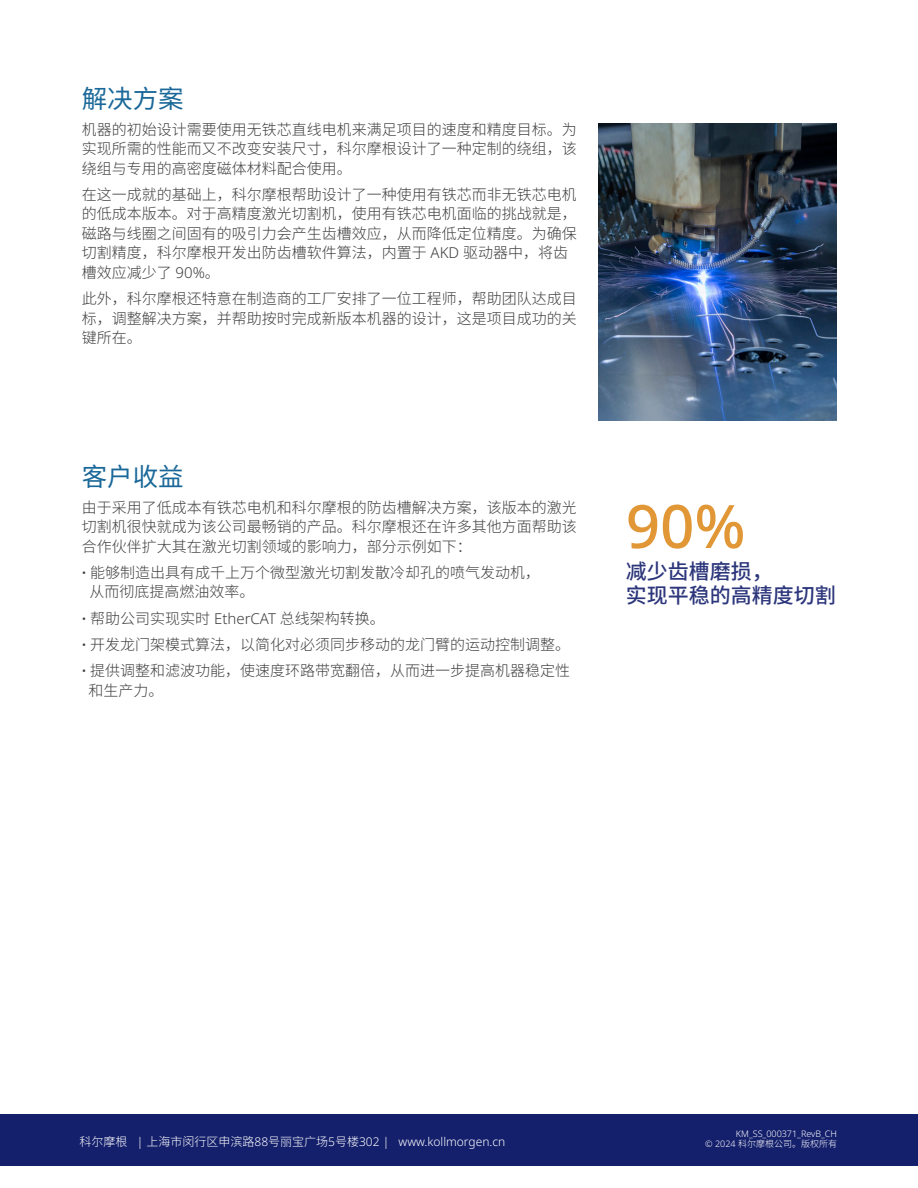
<style>
.page{position:relative;width:918px;height:1188px;background:#fff}
.page>*{position:absolute;margin:0;border:0;box-sizing:border-box;transform-origin:0 0}
.Body{font:500 60px "Noto Sans";color:#e19736}
.Title{font:25.5px "Source Han Sans SC";color:#1a6899}
.Body-2{font:500 21px/24px "Source Han Sans SC";color:#2c367b}
.Body-3{font:300 15px/19.5px "Source Han Sans SC";color:#3e3e3f;text-align:justify}
.t1{font:300 12px "Noto Sans";color:#fff}
.t2{font:300 9px "Noto Sans";color:#fff}
.t3{font:300 9px "Source Han Sans SC";color:#fff}
.s1{font-family:"Noto Sans"}
.s2{font-family:"Montserrat";font-weight:600}
.s3{font-family:"Source Han Sans SC"}
</style>
<div class="page">
<div style="left:0;top:1114px;width:918px;height:52px;background:#14206c"></div>
<img style="left:598px;top:123px;width:239px;height:297px">
<p class="Title" style="left:82px;top:85px;width:103px">解决方案</p>
<p class="Body-3" style="left:82px;top:120px;width:496px">机器的初始设计需要使用无铁芯直线电机来满足项目的速度和精度目标。为实现所需的性能而又不改变安装尺寸，科尔摩根设计了一种定制的绕组，该绕组与专用的高密度磁体材料配合使用。</p>
<p class="Body-3" style="left:82px;top:185px;width:496px;text-align:left">在这一成就的基础上，科尔摩根帮助设计了一种使用有铁芯而非无铁芯电机的低成本版本。对于高精度激光切割机，使用有铁芯电机面临的挑战就是，磁路与线圈之间固有的吸引力会产生齿槽效应，从而降低定位精度。为确保切割精度，科尔摩根开发出防齿槽软件算法，内置于 <span class="s1">AKD</span> 驱动器中，将齿槽效应减少了 <span class="s1">90%</span>。</p>
<p class="Body-3" style="left:82px;top:289px;width:496px">此外，科尔摩根还特意在制造商的工厂安排了一位工程师，帮助团队达成目标，调整解决方案，并帮助按时完成新版本机器的设计，这是项目成功的关键所在。</p>
<p class="Title" style="left:82px;top:463px;width:103px">客户收益</p>
<p class="Body-3" style="left:82px;top:498px;width:496px">由于采用了低成本有铁芯电机和科尔摩根的防齿槽解决方案，该版本的激光切割机很快就成为该公司最畅销的产品。科尔摩根还在许多其他方面帮助该合作伙伴扩大其在激光切割领域的影响力，部分示例如下：</p>
<p class="Body-3" style="left:90px;top:563px;width:452px;text-indent:-8px"><span class="s2">∙</span> 能够制造出具有成千上万个微型激光切割发散冷却孔的喷气发动机，从而彻底提高燃油效率。</p>
<p class="Body-3" style="left:82px;top:609px;width:305px"><span class="s2">∙</span> 帮助公司实现实时 <span class="s1">EtherCAT</span> 总线架构转换。</p>
<p class="Body-3" style="left:82px;top:635px;width:490px"><span class="s2">∙</span> 开发龙门架模式算法，以简化对必须同步移动的龙门臂的运动控制调整。</p>
<p class="Body-3" style="left:88px;top:661px;width:483px;text-indent:-7px"><span class="s2">∙</span> 提供调整和滤波功能，使速度环路带宽翻倍，从而进一步提高机器稳定性和生产力。</p>
<p class="Body" style="left:626px;top:492px;width:121px">90%</p>
<p class="Body-2" style="left:626px;top:560px;width:211px">减少齿槽磨损，<br>实现平稳的高精度切割</p>
<p class="t1" style="left:80px;top:1135px;width:427px"><span class="s3">科尔摩根</span> | <span class="s3">上海市闵行区申滨路</span>88<span class="s3">号丽宝广场</span>5<span class="s3">号楼</span>302 | www.kollmorgen.cn</p>
<p class="t2" style="left:736px;top:1128px;width:103px">KM_SS_000371_RevB_CH</p>
<p class="t3" style="left:705px;top:1139px;width:133px"><span class="s1">© 2024</span> 科尔摩根公司。版权所有</p>
</div>
